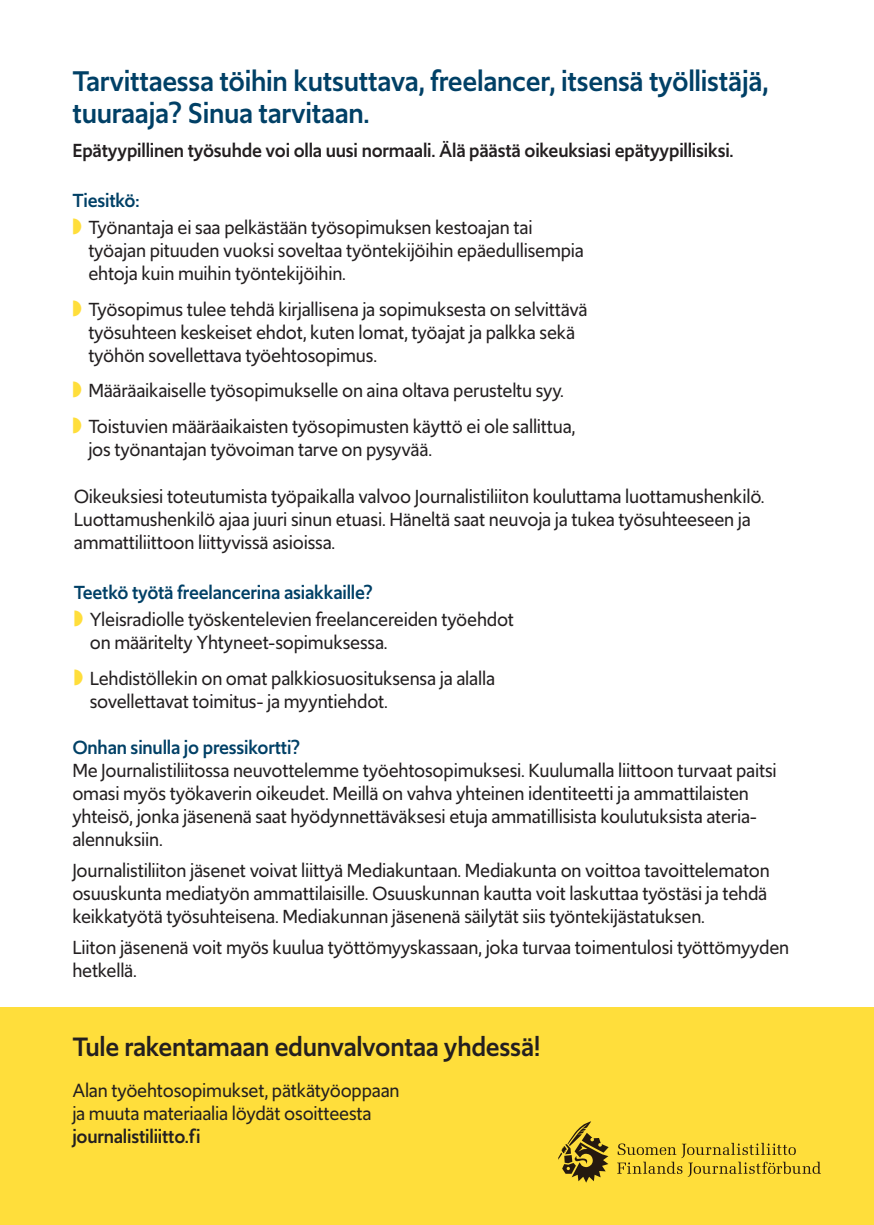
<style>
.page{position:relative;width:874px;height:1225px;background:#fff}
.page>*{position:absolute;margin:0;border:0;box-sizing:border-box;transform-origin:0 0}
.t1{font:500 30px/32px "Upgrade";letter-spacing:-.01em;color:#004066}
.t2{font:500 28px "Upgrade";letter-spacing:-.01em;color:#231f20}
.t3{font:20px/23px "Upgrade";letter-spacing:-.01em;color:#231f20}
.t4{font:500 20px "Upgrade";letter-spacing:-.01em;color:#231f20}
.t5{font:500 20px "Upgrade";letter-spacing:-.01em;color:#004066}
.s1{font-weight:500;color:#004066}
.s2{color:#ffde3b}
</style>
<div class="page">
<div style="left:0;top:1007px;width:873px;height:218px;background:#ffde3b"></div>
<svg style="left:558px;top:1121px;width:50px;height:61px"></svg>
<svg style="left:617px;top:1142px;width:203px;height:35px"></svg>
<h1 class="t1" style="left:72px;top:65px;width:697px">Tarvittaessa töihin kutsuttava, freelancer, itsensä työllistäjä, tuuraaja? Sinua tarvitaan.</h1>
<p class="t4" style="left:72px;top:137px;width:662px">Epätyypillinen työsuhde voi olla uusi normaali. Älä päästä oikeuksiasi epätyypillisiksi.</p>
<p class="t3" style="left:72px;top:186px;width:461px;line-height:27.4px"><span class="s1">Tiesitkö:<br></span><span class="s2">◗</span> Työnantaja ei saa pelkästään työsopimuksen kestoajan tai</p>
<p class="t3" style="left:88px;top:239px;width:497px">työajan pituuden vuoksi soveltaa työntekijöihin epäedullisempia ehtoja kuin muihin työntekijöihin.</p>
<p class="t3" style="left:88px;top:298px;width:500px;text-indent:-16px"><span class="s2">◗</span> Työsopimus tulee tehdä kirjallisena ja sopimuksesta on selvittävä työsuhteen keskeiset ehdot, kuten lomat, työajat ja palkka sekä työhön sovellettava työehtosopimus.</p>
<p class="t3" style="left:72px;top:373px;width:504px;line-height:35.6px"><span class="s2">◗</span> Määräaikaiselle työsopimukselle on aina oltava perusteltu syy. <span class="s2">◗</span> Toistuvien määräaikaisten työsopimusten käyttö ei ole sallittua,</p>
<p class="t3" style="left:88px;top:438px;width:345px">jos työnantajan työvoiman tarve on pysyvää.</p>
<p class="t3" style="left:74px;top:485px;width:692px">Oikeuksiesi toteutumista työpaikalla valvoo Journalistiliiton kouluttama luottamushenkilö.<br>Luottamushenkilö ajaa juuri sinun etuasi. Häneltä saat neuvoja ja tukea työsuhteeseen ja ammattiliittoon liittyvissä asioissa.</p>
<p class="t3" style="left:74px;top:578px;width:441px;line-height:27.4px"><span class="s1">Teetkö työtä freelancerina asiakkaille?<br></span><span class="s2">◗</span> Yleisradiolle työskentelevien freelancereiden työehdot</p>
<p class="t3" style="left:74px;top:625px;width:422px;line-height:35.6px;text-indent:16px">on määritelty Yhtyneet-sopimuksessa.<br><span class="s2">◗</span> Lehdistöllekin on omat palkkiosuosituksensa ja alalla</p>
<p class="t3" style="left:90px;top:689px;width:299px">sovellettavat toimitus- ja myyntiehdot.</p>
<p class="t5" style="left:72px;top:734px;width:229px">Onhan sinulla jo pressikortti?</p>
<p class="t3" style="left:72px;top:759px;width:705px">Me Journalistiliitossa neuvottelemme työehtosopimuksesi. Kuulumalla liittoon turvaat paitsi omasi myös työkaverin oikeudet. Meillä on vahva yhteinen identiteetti ja ammattilaisten yhteisö, jonka jäsenenä saat hyödynnettäväksesi etuja ammatillisista koulutuksista ateria&shy;alennuksiin.</p>
<p class="t3" style="left:72px;top:859px;width:698px">Journalistiliiton jäsenet voivat liittyä Mediakuntaan. Mediakunta on voittoa tavoittelematon osuuskunta mediatyön ammattilaisille. Osuuskunnan kautta voit laskuttaa työstäsi ja tehdä keikkatyötä työsuhteisena. Mediakunnan jäsenenä säilytät siis työntekijästatuksen.</p>
<p class="t3" style="left:72px;top:936px;width:718px">Liiton jäsenenä voit myös kuulua työttömyyskassaan, joka turvaa toimentulosi työttömyyden hetkellä.</p>
<h2 class="t2" style="left:72px;top:1027px;width:469px">Tule rakentamaan edunvalvontaa yhdessä!</h2>
<p class="t3" style="left:72px;top:1079px;width:328px">Alan työehtosopimukset, pätkätyöoppaan ja muuta materiaalia löydät osoitteesta</p>
<p class="t4" style="left:72px;top:1123px;width:130px">journalistiliitto.fi</p>
</div>
